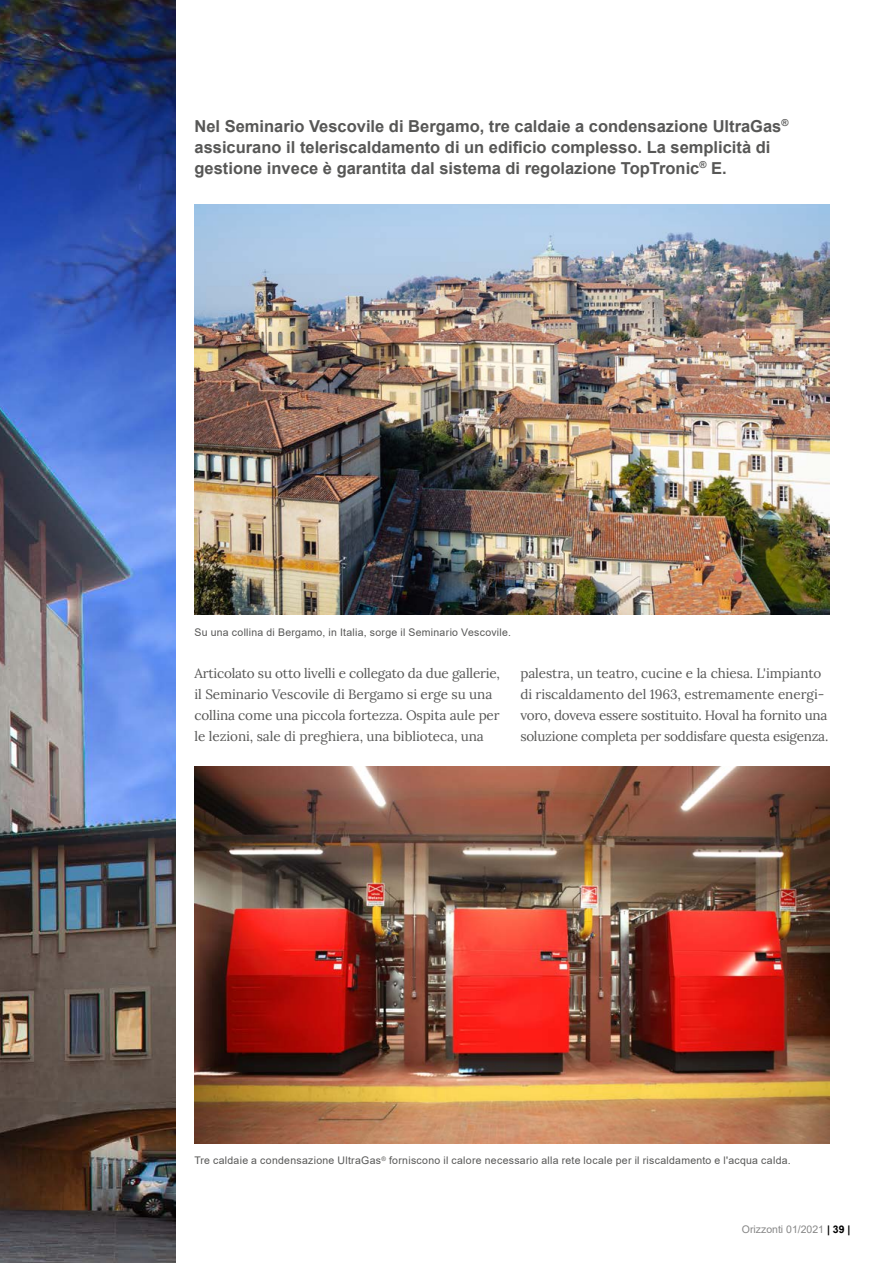
<style>
.page{position:relative;width:893px;height:1263px;background:#fff}
.page>*{position:absolute;margin:0;border:0;box-sizing:border-box;transform-origin:0 0}
.t1{font:700 16.5px/21px "Arial";color:#575756}
.t2{font:13.5px/21px "Lora";letter-spacing:-.01em;color:#575756}
.t3{font:10.5px "Arial";letter-spacing:.025em;color:#575756}
.t4{font:10.5px "Arial";color:#878787}
.s1{font-weight:700;color:#000}
</style>
<div class="page">
<img style="left:0;top:0;width:175px;height:1263px">
<img style="left:195px;top:766px;width:634px;height:377px">
<img style="left:195px;top:204px;width:634px;height:410px">
<p class="t1" style="left:195px;top:115px;width:595px">Nel Seminario Vescovile di Bergamo, tre caldaie a condensazione UltraGas<sup>® </sup>assicurano il teleriscaldamento di un edificio complesso. La semplicità di gestione invece è garantita dal sistema di regolazione TopTronic<sup>®</sup> E.</p>
<p class="t3" style="left:195px;top:625px;width:318px">Su una collina di Bergamo, in Italia, sorge il Seminario Vescovile.</p>
<p class="t2" style="left:195px;top:661px;width:307px">Articolato su otto livelli e collegato da due gallerie, il Seminario Vescovile di Bergamo si erge su una collina come una piccola fortezza. Ospita aule per le lezioni, sale di preghiera, una biblioteca, una</p>
<p class="t2" style="left:520px;top:661px;width:309px">palestra, un teatro, cucine e la chiesa. L'impianto di riscaldamento del 1963, estremamente energi‑ voro, doveva essere sostituito. Hoval ha fornito una soluzione completa per soddisfare questa esigenza.</p>
<p class="t3" style="left:195px;top:1153px;width:598px">Tre caldaie a condensazione UltraGas<sup>®</sup> forniscono il calore necessario alla rete locale per il riscaldamento e l'acqua calda.</p>
<p class="t4" style="left:742px;top:1222px;width:110px">Orizzonti 01/2021 <span class="s1">| 39 |</span></p>
</div>
